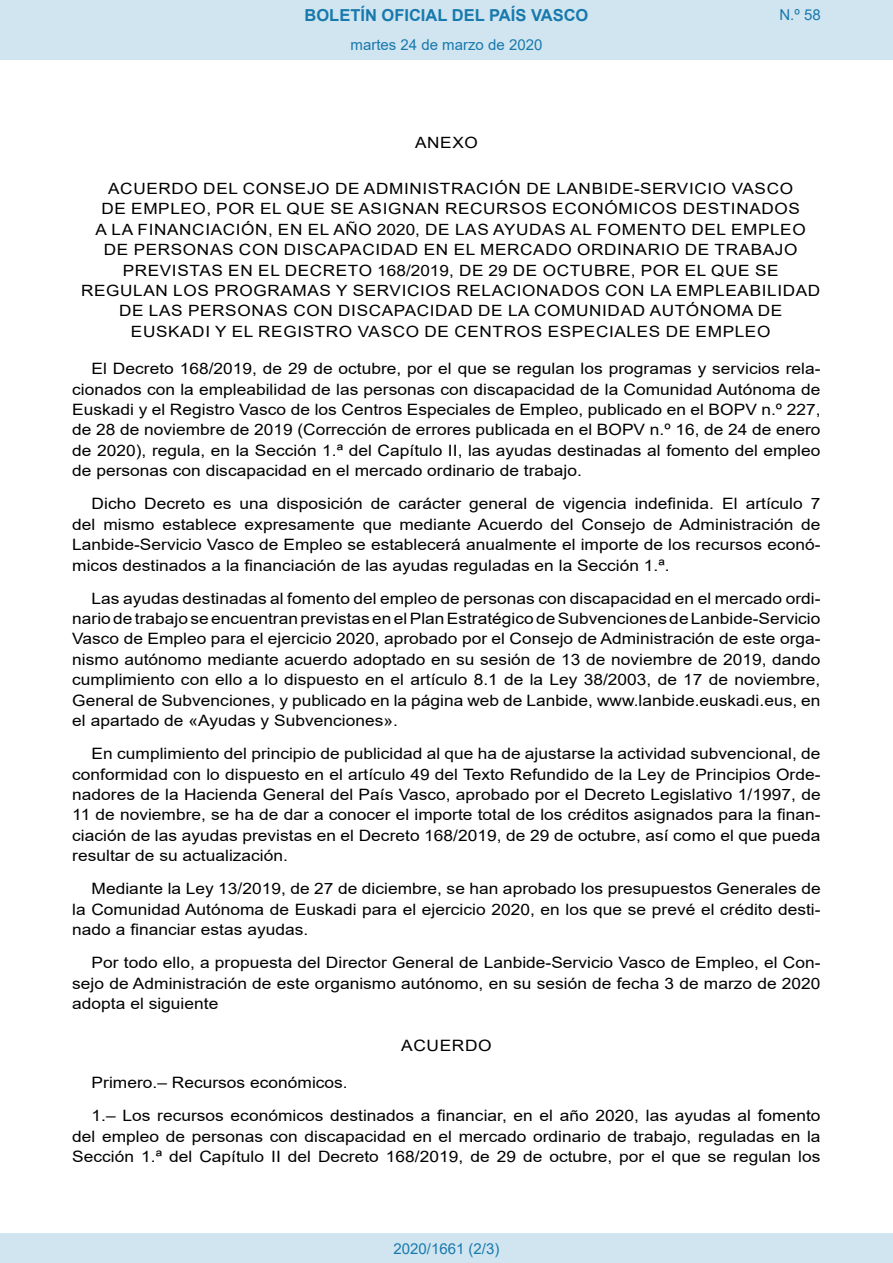
<style>
.page{position:relative;width:893px;height:1263px;background:#fff}
.page>*{position:absolute;margin:0;border:0;box-sizing:border-box;transform-origin:0 0}
.t1{font:700 16.5px "Arial";color:#1879ad}
.BOPVDetalle{font:15.6px/20.4px "Arial";color:#000;text-align:justify;scale:1.11 1}
.BOPVClave{font:15.6px/20.4px "Arial";letter-spacing:.035em;color:#000;text-align:center;scale:1.11 1}
.Paginacion_Centro{font:15px "Arial";color:#1879ad}
</style>
<div class="page">
<div style="left:0;top:0;width:893px;height:60px;background:#d0e5f0"></div>
<div style="left:0;top:1233px;width:893px;height:30px;background:#d0e5f0"></div>
<p class="t1" style="left:305px;top:3px;width:285px">BOLETÍN OFICIAL DEL PAÍS VASCO</p>
<p class="Paginacion_Centro" style="left:351px;top:35px;width:193px">martes 24 de marzo de 2020</p>
<p class="Paginacion_Centro" style="left:779px;top:5px;width:43px">N.º 58</p>
<p class="BOPVClave" style="left:415px;top:132px;width:58px">ANEXO</p>
<p class="BOPVClave" style="left:81px;top:178px;width:667px">ACUERDO DEL CONSEJO DE ADMINISTRACIÓN DE LANBIDE-SERVICIO VASCO<br>DE EMPLEO, POR EL QUE SE ASIGNAN RECURSOS ECONÓMICOS DESTINADOS<br>A LA FINANCIACIÓN, EN EL AÑO 2020, DE LAS AYUDAS AL FOMENTO DEL EMPLEO<br>DE PERSONAS CON DISCAPACIDAD EN EL MERCADO ORDINARIO DE TRABAJO PREVISTAS EN EL DECRETO 168/2019, DE 29 DE OCTUBRE, POR EL QUE SE REGULAN LOS PROGRAMAS Y SERVICIOS RELACIONADOS CON LA EMPLEABILIDAD DE LAS PERSONAS CON DISCAPACIDAD DE LA COMUNIDAD AUTÓNOMA DE EUSKADI Y EL REGISTRO VASCO DE CENTROS ESPECIALES DE EMPLEO</p>
<p class="BOPVDetalle" style="left:72px;top:358px;width:676px;text-indent:19px">El Decreto 168/2019, de 29 de octubre, por el que se regulan los programas y servicios rela&shy;cionados con la empleabilidad de las personas con discapacidad de la Comunidad Autónoma de Euskadi y el Registro Vasco de los Centros Especiales de Empleo, publicado en el BOPV n.º 227, de 28 de noviembre de 2019 (Corrección de errores publicada en el BOPV n.º 16, de 24 de enero de 2020), regula, en la Sección 1.ª del Capítulo II, las ayudas destinadas al fomento del empleo de personas con discapacidad en el mercado ordinario de trabajo.</p>
<p class="BOPVDetalle" style="left:72px;top:493px;width:676px;text-indent:19px">Dicho Decreto es una disposición de carácter general de vigencia indefinida. El artículo 7 del mismo establece expresamente que mediante Acuerdo del Consejo de Administración de Lanbide-Servicio Vasco de Empleo se establecerá anualmente el importe de los recursos econó&shy;micos destinados a la financiación de las ayudas reguladas en la Sección 1.ª.</p>
<p class="BOPVDetalle" style="left:72px;top:588px;width:676px;text-indent:19px">Las ayudas destinadas al fomento del empleo de personas con discapacidad en el mercado ordi&shy;nario de trabajo se encuentran previstas en el Plan Estratégico de Subvenciones de Lanbide-Servicio Vasco de Empleo para el ejercicio 2020, aprobado por el Consejo de Administración de este orga&shy;nismo autónomo mediante acuerdo adoptado en su sesión de 13 de noviembre de 2019, dando cumplimiento con ello a lo dispuesto en el artículo 8.1 de la Ley 38/2003, de 17 de noviembre, General de Subvenciones, y publicado en la página web de Lanbide, www.lanbide.euskadi.eus, en el apartado de «Ayudas y Subvenciones».</p>
<p class="BOPVDetalle" style="left:72px;top:743px;width:676px;text-indent:19px">En cumplimiento del principio de publicidad al que ha de ajustarse la actividad subvencional, de conformidad con lo dispuesto en el artículo 49 del Texto Refundido de la Ley de Principios Orde&shy;nadores de la Hacienda General del País Vasco, aprobado por el Decreto Legislativo 1/1997, de 11 de noviembre, se ha de dar a conocer el importe total de los créditos asignados para la finan&shy;ciación de las ayudas previstas en el Decreto 168/2019, de 29 de octubre, así como el que pueda resultar de su actualización.</p>
<p class="BOPVDetalle" style="left:72px;top:879px;width:676px;text-indent:19px">Mediante la Ley 13/2019, de 27 de diciembre, se han aprobado los presupuestos Generales de la Comunidad Autónoma de Euskadi para el ejercicio 2020, en los que se prevé el crédito desti&shy;nado a financiar estas ayudas.</p>
<p class="BOPVDetalle" style="left:72px;top:952px;width:676px;text-indent:19px">Por todo ello, a propuesta del Director General de Lanbide-Servicio Vasco de Empleo, el Con&shy;sejo de Administración de este organismo autónomo, en su sesión de fecha 3 de marzo de 2020 adopta el siguiente</p>
<p class="BOPVClave" style="left:401px;top:1035px;width:83px">ACUERDO</p>
<p class="BOPVDetalle" style="left:92px;top:1072px;width:232px">Primero.– Recursos económicos.</p>
<p class="BOPVDetalle" style="left:72px;top:1106px;width:676px;text-indent:19px">1.– Los recursos económicos destinados a financiar, en el año 2020, las ayudas al fomento del empleo de personas con discapacidad en el mercado ordinario de trabajo, reguladas en la Sección 1.ª del Capítulo II del Decreto 168/2019, de 29 de octubre, por el que se regulan los</p>
<p class="Paginacion_Centro" style="left:393px;top:1238px;width:107px">2020/1661 (2/3)</p>
</div>
